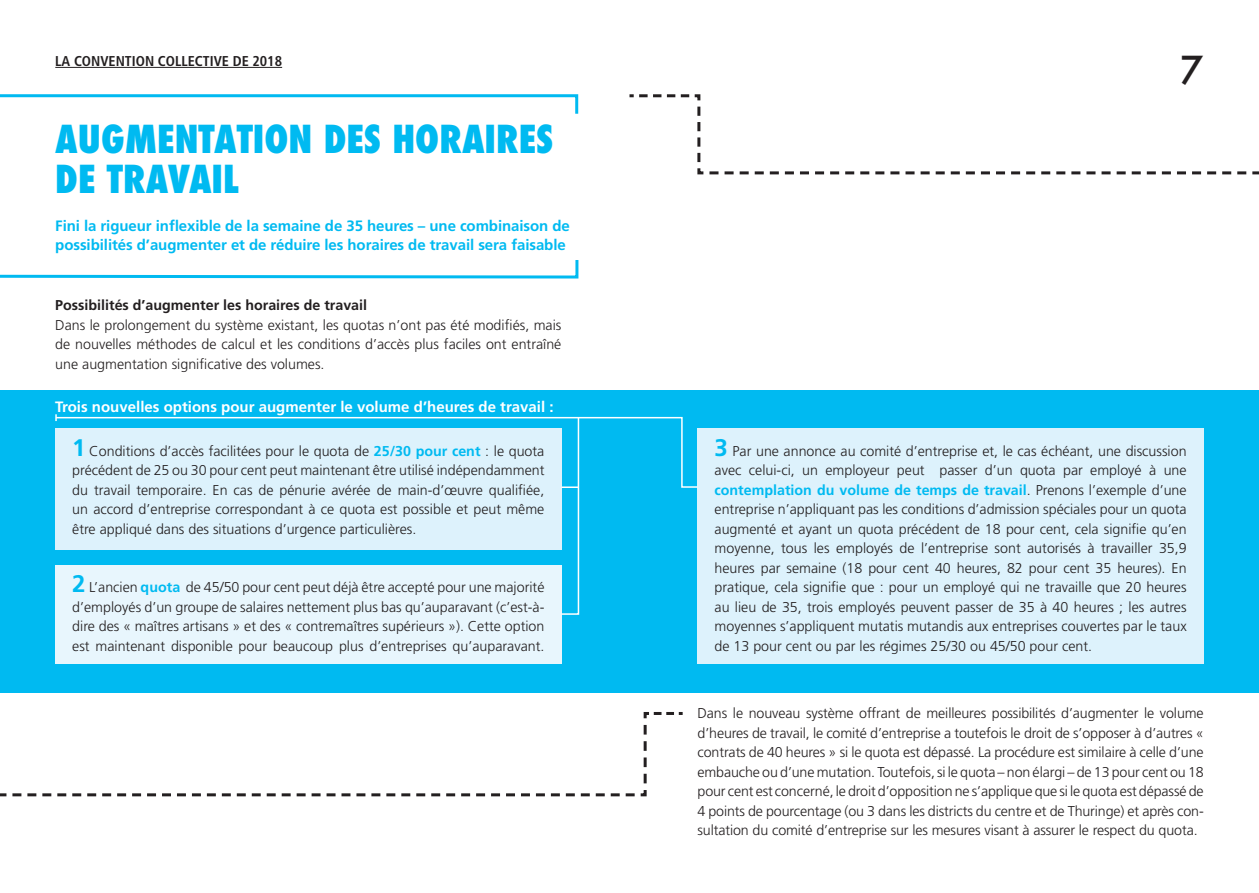
<style>
.page{position:relative;width:1259px;height:893px;background:#fff}
.page>*{position:absolute;margin:0;border:0;box-sizing:border-box;transform-origin:0 0}
.t1{font:800 condensed 37.5px/40.5px "Futura";color:#00baf1}
.t2{font:500 37.5px "Futura";color:#231f20}
.t3{font:700 15px/19.5px "Frutiger LT Std";letter-spacing:-.005em;color:#00baf1}
.t4{font:700 15px "Frutiger LT Std";color:#fff}
.t5{font:300 14.25px/19.5px "Frutiger LT Std";color:#231f20;text-align:justify}
.t6{font:700 14.25px "Frutiger LT Std";color:#231f20}
.t7{font:700 condensed 14.25px "Frutiger LT Std";color:#231f20}
.s1{font-weight:700;font-size:24px;color:#00baf1}
.s2{font-weight:700;color:#00baf1}
</style>
<div class="page">
<svg style="left:0;top:260px;width:579px;height:19px"></svg>
<svg style="left:0;top:94px;width:579px;height:20px"></svg>
<svg style="left:629px;top:94px;width:630px;height:81px"></svg>
<div style="left:0;top:390px;width:1259px;height:302px;background:#00baf1"></div>
<div style="left:55px;top:428px;width:506px;height:122px;background:#ddf2fc"></div>
<div style="left:697px;top:428px;width:506px;height:236px;background:#ddf2fc"></div>
<div style="left:55px;top:565px;width:506px;height:99px;background:#e8f6fd"></div>
<svg style="left:57px;top:416px;width:641px;height:72px"></svg>
<svg style="left:55px;top:414px;width:2px;height:7px"></svg>
<svg style="left:560px;top:416px;width:20px;height:200px"></svg>
<svg style="left:0;top:712px;width:683px;height:85px"></svg>
<hr style="left:55px;top:67px;width:227px;height:1px;background:#231f20">
<p class="t7" style="left:55px;top:53px;width:228px">LA CONVENTION COLLECTIVE DE 2018</p>
<h1 class="t1" style="left:55px;top:119px;width:499px">AUGMENTATION DES HORAIRES<br>DE TRAVAIL</h1>
<p class="t3" style="left:55px;top:216px;width:516px">Fini la rigueur inflexible de la semaine de 35 heures – une combinaison de possibilités d’augmenter et de réduire les horaires de travail sera faisable</p>
<p class="t6" style="left:55px;top:297px;width:313px">Possibilités d’augmenter les horaires de travail</p>
<p class="t5" style="left:55px;top:315px;width:507px">Dans le prolongement du système existant, les quotas n’ont pas été modifiés, mais de nouvelles méthodes de calcul et les conditions d’accès plus faciles ont entraîné une augmentation significative des volumes.</p>
<h1 class="t2" style="left:1180px;top:44px;width:25px">7</h1>
<p class="t4" style="left:55px;top:398px;width:500px">Trois nouvelles options pour augmenter le volume d’heures de travail :</p>
<p class="t5" style="left:72px;top:441px;width:474px"><span class="s1">1</span> Conditions d’accès facilitées pour le quota de <span class="s2">25/30 pour cent</span> : le quota précédent de 25 ou 30 pour cent peut maintenant être utilisé indépendam ment du travail temporaire. En cas de pénurie avérée de main-d’œuvre qualifiée, un accord d’entreprise correspondant à ce quota est possible et peut même être appliqué dans des situations d’urgence particulières.</p>
<p class="t5" style="left:714px;top:441px;width:474px"><span class="s1">3</span> Par une annonce au comité d’entreprise et, le cas échéant, une discussion avec celui-ci, un employeur peut passer d’un quota par employé à une <span class="s2">contemplation du volume de temps de travail</span>. Prenons l’exemple d’une entreprise n’appliquant pas les conditions d’admission spéciales pour un quota augmenté et ayant un quota précédent de 18 pour cent, cela signifie qu’en moyenne, tous les employés de l’entreprise sont autorisés à travailler 35,9 heures par semaine (18 pour cent 40 heures, 82 pour cent 35 heures). En pratique, cela signifie que : pour un employé qui ne travaille que 20 heures au lieu de 35, trois employés peuvent passer de 35 à 40 heures ; les autres moyennes s’appliquent mutatis mutandis aux entreprises couvertes par le taux de 13 pour cent ou par les régimes 25/30 ou 45/50 pour cent.</p>
<p class="t5" style="left:72px;top:578px;width:474px"><span class="s1">2</span> L’ancien <span class="s2">quota</span> de 45/50 pour cent peut déjà être accepté pour une majorité d’employés d’un groupe de salaires nettement plus bas qu’auparavant (c’est-à&shy;dire des « maîtres artisans » et des « contremaîtres supérieurs »). Cette option est maintenant disponible pour beaucoup plus d’entreprises qu’auparavant.</p>
<p class="t5" style="left:697px;top:704px;width:508px">Dans le nouveau système offrant de meilleures possibilités d’augmenter le volume d’heures de travail, le comité d’entreprise a toutefois le droit de s’opposer à d’autres « contrats de 40 heures » si le quota est dépassé. La procédure est similaire à celle d’une embauche ou d’une mutation. Toutefois, si le quota – non élargi – de 13 pour cent ou 18 pour cent est concerné, le droit d’opposition ne s’applique que si le quota est dépassé de 4 points de pourcentage (ou 3 dans les districts du centre et de Thuringe) et après con&shy;sultation du comité d’entreprise sur les mesures visant à assurer le respect du quota.</p>
</div>
